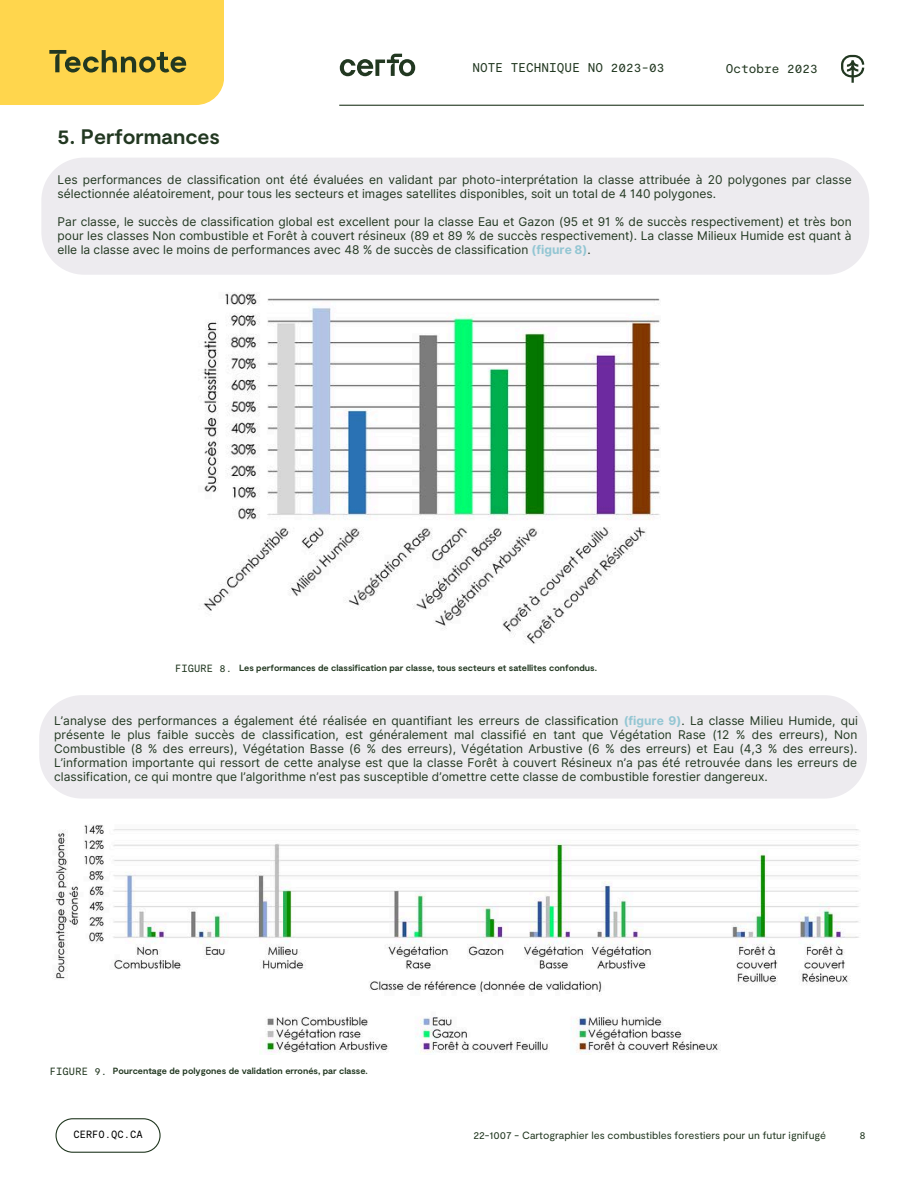
<style>
.page{position:relative;width:918px;height:1188px;background:#fff}
.page>*{position:absolute;margin:0;border:0;box-sizing:border-box;transform-origin:0 0}
.t1{font:700 21px "Moderat";color:#223821}
.t2{font:12.75px "Moderat Mono Regular";color:#223821}
.t3{font:12px/14px "Inter";color:#223821;text-align:justify}
.t4{font:10.5px "Moderat";color:#223821}
.t5{font:10.5px "Moderat Mono Regular";letter-spacing:.005em;color:#223821}
.t6{font:10.5px "Moderat Mono Regular";color:#000}
.t7{font:700 9px "Moderat";color:#223821}
.s1{font-weight:700;color:#93c6d3}
</style>
<div class="page">
<svg style="left:56px;top:1118px;width:104px;height:35px"></svg>
<svg style="left:0;top:0;width:223px;height:105px;background:#f3ce4b"></svg>
<svg style="left:340px;top:54px;width:75px;height:22px"></svg>
<svg style="left:841px;top:55px;width:23px;height:28px"></svg>
<hr style="left:339px;top:105px;width:525px;height:1px;background:#223821">
<div style="left:41px;top:158px;width:828px;height:117px;background:#edebef"></div>
<img style="left:202px;top:292px;width:459px;height:352px">
<div style="left:39px;top:695px;width:828px;height:104px;background:#edebef"></div>
<img style="left:54px;top:825px;width:805px;height:230px">
<h5 class="t1" style="left:58px;top:123px;width:164px">5. Performances</h5>
<h2 class="t2" style="left:473px;top:60px;width:193px">NOTE TECHNIQUE NO 2023-03</h2>
<h3 class="t2" style="left:726px;top:60px;width:93px">Octobre 2023</h3>
<p class="t3" style="left:58px;top:172px;width:796px">Les performances de classification ont été évaluées en validant par photo-interprétation la classe attribuée à 20 polygones par classe sélectionnée aléatoirement, pour tous les secteurs et images satellites disponibles, soit un total de 4 140 polygones.</p>
<h5 class="t3" style="left:58px;top:214px;width:796px">Par classe, le succès de classification global est excellent pour la classe Eau et Gazon (95 et 91 % de succès respectivement) et très bon pour les classes Non combustible et Forêt à couvert résineux (89 et 89 % de succès respectivement). La classe Milieux Humide est quant à elle la classe avec le moins de performances avec 48 % de succès de classification <span class="s1">(figure 8)</span>.</h5>
<h4 class="t5" style="left:175px;top:662px;width:59px">FIGURE 8.</h4>
<h4 class="t7" style="left:239px;top:662px;width:360px">Les performances de classification par classe, tous secteurs et satellites confondus.</h4>
<p class="t3" style="left:54px;top:714px;width:805px">L’analyse des performances a également été réalisée en quantifiant les erreurs de classification <span class="s1">(figure 9)</span>. La classe Milieu Humide, qui présente le plus faible succès de classification, est généralement mal classifié en tant que Végétation Rase (12 % des erreurs), Non Combustible (8 % des erreurs), Végétation Basse (6 % des erreurs), Végétation Arbustive (6 % des erreurs) et Eau (4,3 % des erreurs).<br>L’information importante qui ressort de cette analyse est que la classe Forêt à couvert Résineux n’a pas été retrouvée dans les erreurs de classification, ce qui montre que l’algorithme n’est pas susceptible d’omettre cette classe de combustible forestier dangereux.</p>
<h4 class="t5" style="left:50px;top:1064px;width:59px">FIGURE 9.</h4>
<p class="t7" style="left:113px;top:1065px;width:257px">Pourcentage de polygones de validation erronés, par classe.</p>
<p class="t6" style="left:73px;top:1128px;width:71px">CERFO.QC.CA</p>
<h1 class="t4" style="left:473px;top:1128px;width:354px">22-1007 - Cartographier les combustibles forestiers pour un futur ignifugé</h1>
<p class="t5" style="left:859px;top:1128px;width:8px">8</p>
</div>
